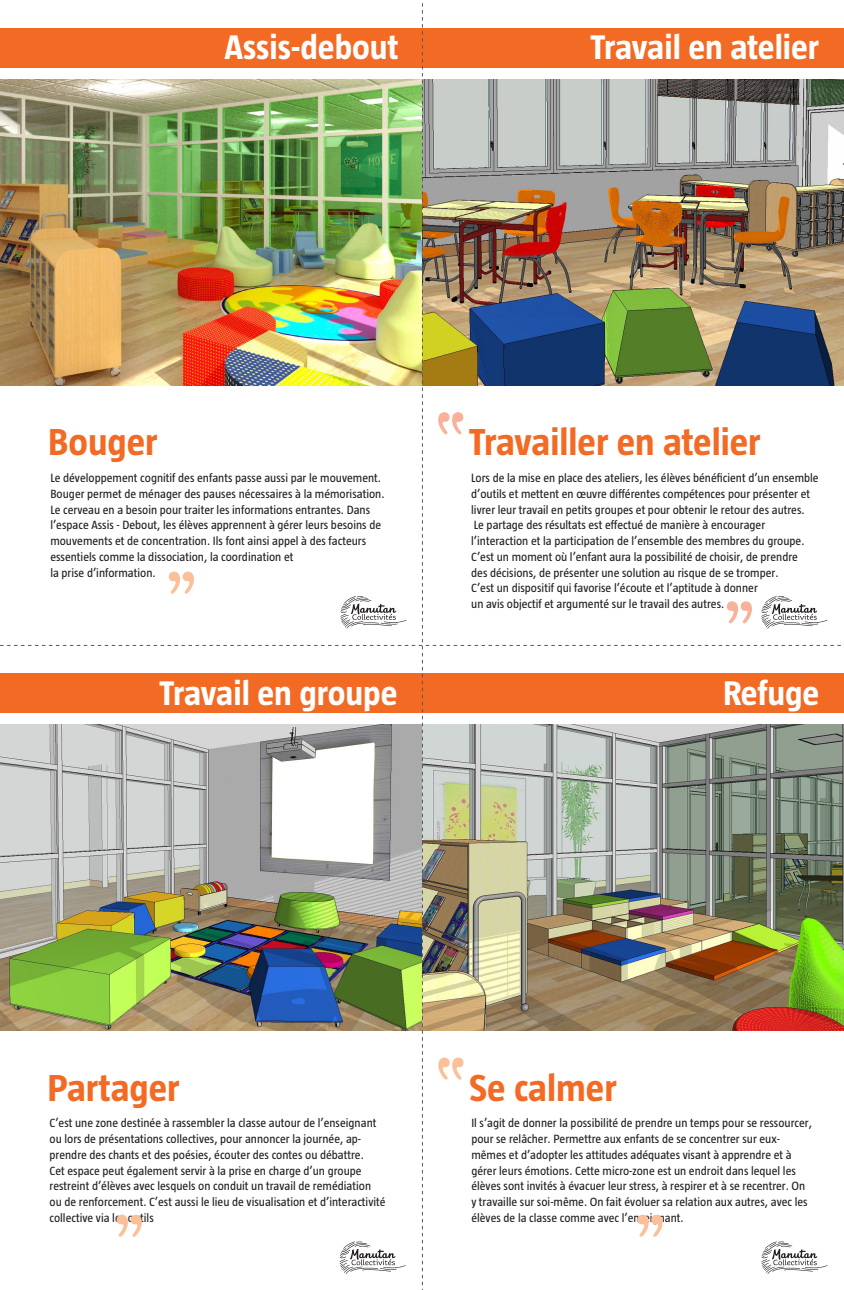
<style>
.page{position:relative;width:844px;height:1290px;background:#fff}
.page>*{position:absolute;margin:0;border:0;box-sizing:border-box;transform-origin:0 0}
.t1{font:700 38.5px "Taz";color:#f36a24}
.t2{font:700 35px "Taz";color:#fff}
.t3{font:12.25px/15.8px "Taz";color:#231f20}
</style>
<div class="page">
<img style="left:0;top:3px;width:843px;height:1287px">
<p class="t2" style="left:224px;top:28px;width:175px">Assis-debout</p>
<p class="t2" style="left:590px;top:28px;width:230px">Travail en atelier</p>
<p class="t1" style="left:48px;top:420px;width:111px">Bouger</p>
<p class="t3" style="left:50px;top:470px;width:335px">Le développement cognitif des enfants passe aussi par le mouvement.<br>Bouger permet de ménager des pauses nécessaires à la mémorisation.<br>Le cerveau en a besoin pour traiter les informations entrantes. Dans l’espace Assis - Debout, les élèves apprennent à gérer leurs besoins de mouvements et de concentration. Ils font ainsi appel à des facteurs essentiels comme la dissociation, la coordination et</p>
<p class="t3" style="left:50px;top:564px;width:107px">la prise d’information.</p>
<p class="t1" style="left:469px;top:420px;width:293px">Travailler en atelier</p>
<p class="t3" style="left:471px;top:470px;width:349px">Lors de la mise en place des ateliers, les élèves bénéficient d’un ensemble d’outils et mettent en œuvre différentes compétences pour présenter et livrer leur travail en petits groupes et pour obtenir le retour des autres.<br>Le partage des résultats est effectué de manière à encourager l’interaction et la participation de l’ensemble des membres du groupe.<br>C’est un moment où l’enfant aura la possibilité de choisir, de prendre<br>des décisions, de présenter une solution au risque de se tromper.<br>C’est un dispositif qui favorise l’écoute et l’aptitude à donner<br>un avis objectif et argumenté sur le travail des autres.</p>
<p class="t2" style="left:159px;top:673px;width:239px">Travail en groupe</p>
<p class="t2" style="left:723px;top:673px;width:98px">Refuge</p>
<p class="t1" style="left:47px;top:1066px;width:134px">Partager</p>
<p class="t1" style="left:469px;top:1066px;width:149px">Se calmer</p>
<p class="t3" style="left:49px;top:1115px;width:337px">C’est une zone destinée à rassembler la classe autour de l’enseignant ou lors de présentations collectives, pour annoncer la journée, ap&shy;prendre des chants et des poésies, écouter des contes ou débattre.<br>Cet espace peut également servir à la prise en charge d’un groupe restreint d’élèves avec lesquels on conduit un travail de remédiation ou de renforcement. C’est aussi le lieu de visualisation et d’interactivité collective via les outils</p>
<p class="t3" style="left:471px;top:1115px;width:342px">Il s’agit de donner la possibilité de prendre un temps pour se ressourcer, pour se relâcher. Permettre aux enfants de se concentrer sur eux&shy;mêmes et d’adopter les attitudes adéquates visant à apprendre et à gérer leurs émotions. Cette micro-zone est un endroit dans lequel les élèves sont invités à évacuer leur stress, à respirer et à se recentrer. On y travaille sur soi-même. On fait évoluer sa relation aux autres, avec les élèves de la classe comme avec l’enseignant.</p>
</div>
